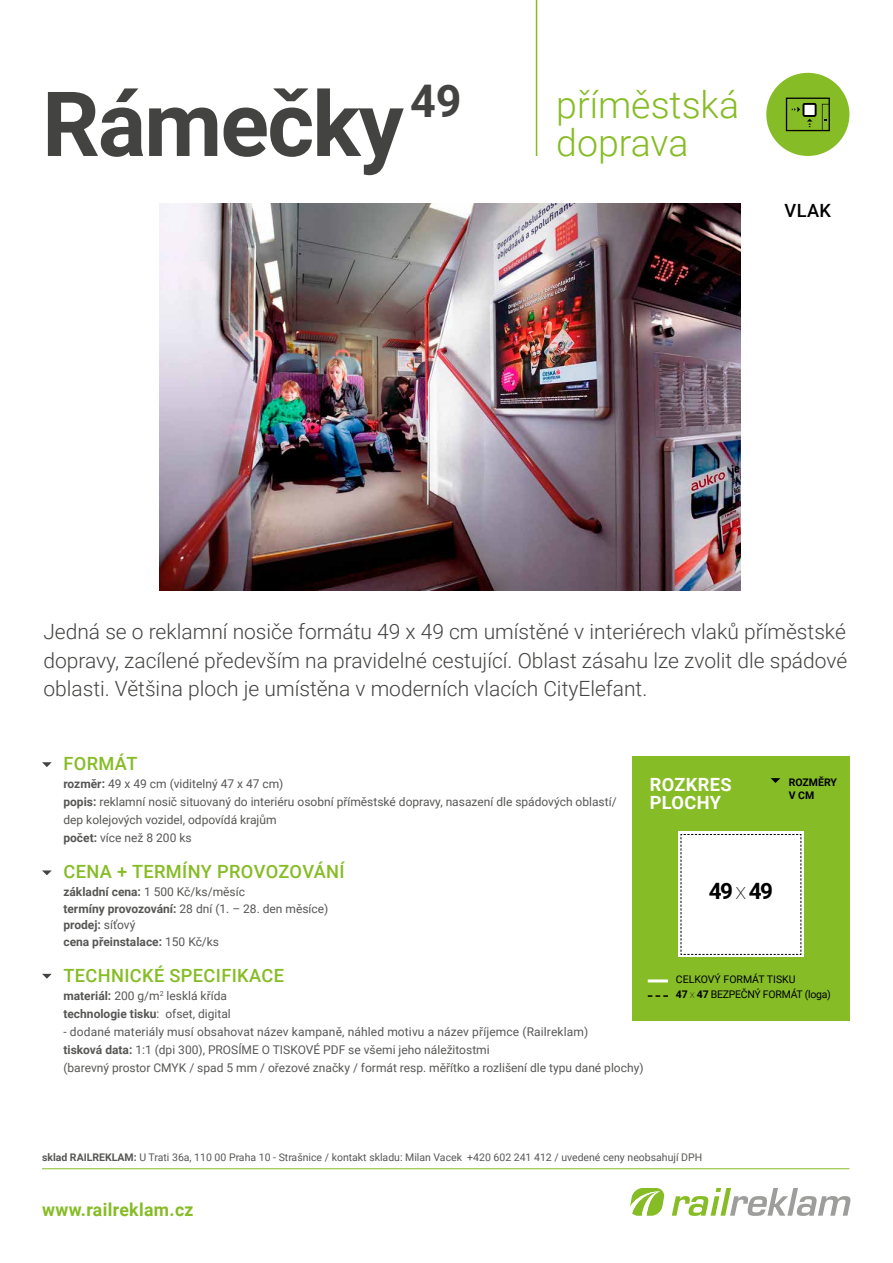
<style>
.page{position:relative;width:893px;height:1263px;background:#fff}
.page>*{position:absolute;margin:0;border:0;box-sizing:border-box;transform-origin:0 0}
.t1{font:700 90px "Roboto";letter-spacing:-.02em;color:#434342}
.t2{font:300 37.5px/37.5px "Roboto";color:#86bc25}
.t3{font:700 22.5px "Roboto";color:#000}
.t4{font:300 21px/28.5px "Roboto";color:#434342;text-align:justify}
.t5{font:500 18.15px "Roboto";letter-spacing:.02em;color:#86bc25}
.t6{font:700 18.15px/18px "Roboto";letter-spacing:.02em;color:#fff}
.t7{font:500 18.15px "Roboto";color:#000}
.t8{font:700 18px "Roboto";letter-spacing:.02em;color:#86bc25}
.t9{font:12px/18px "Roboto";color:#575756}
.t10{font:700 12px/16.5px "Roboto";color:#575756}
.t11{font:10.5px "Roboto";color:#575756}
.t12{font:10.5px/15px "Roboto";letter-spacing:-.02em;color:#000}
.t13{font:700 10.5px/12.6px "Roboto";color:#000}
.s1{font-weight:700}
.s2{font-weight:400}
.s3{font-weight:100}
</style>
<div class="page">
<svg style="left:672px;top:1188px;width:179px;height:28px"></svg>
<svg style="left:630px;top:1188px;width:34px;height:28px"></svg>
<div style="left:766px;top:73px;width:83px;height:83px;background:#86bc25;border-radius:50%"></div>
<hr style="left:536px;top:0;width:1px;height:156px;background:#86bc25">
<hr style="left:42px;top:1168px;width:807px;height:1px;background:#86bc25">
<svg style="left:42px;top:870px;width:10px;height:5px"></svg>
<svg style="left:42px;top:974px;width:10px;height:5px"></svg>
<svg style="left:42px;top:762px;width:10px;height:5px"></svg>
<img style="left:160px;top:204px;width:580px;height:387px">
<div style="left:632px;top:756px;width:218px;height:265px;background:#86bc25"></div>
<div style="left:678px;top:832px;width:125px;height:125px;background:#fff"></div>
<svg style="left:680px;top:834px;width:122px;height:121px"></svg>
<hr style="left:648px;top:979px;width:20px;height:3px;background:#fff">
<svg style="left:648px;top:995px;width:20px;height:2px"></svg>
<svg style="left:771px;top:778px;width:9px;height:5px"></svg>
<svg style="left:786px;top:98px;width:44px;height:33px"></svg>
<h1 class="t1" style="left:42px;top:61px;width:421px">Rámečky <sup>49</sup></h1>
<h2 class="t2" style="left:556px;top:85px;width:184px">příměstská doprava</h2>
<h3 class="t7" style="left:785px;top:198px;width:48px">VLAK</h3>
<p class="t4" style="left:43px;top:617px;width:805px">Jedná se o reklamní nosiče formátu 49 x 49 cm umístěné v interiérech vlaků příměstské dopravy, zacílené především na pravidelné cestující. Oblast zásahu lze zvolit dle spádové oblasti. Většina ploch je umístěna v moderních vlacích CityElefant.</p>
<h3 class="t5" style="left:63px;top:750px;width:76px">FORMÁT</h3>
<p class="t9" style="left:63px;top:774px;width:555px"><span class="s1">rozměr:</span> 49 x 49 cm (viditelný 47 x 47 cm)<br><span class="s1">popis:</span> reklamní nosič situovaný do interiéru osobní příměstské dopravy, nasazení dle spádových oblastí/ dep kolejových vozidel, odpovídá krajům<br><span class="s1">počet:</span> více než 8 200 ks</p>
<h3 class="t5" style="left:63px;top:859px;width:283px">CENA + TERMÍNY PROVOZOVÁNÍ</h3>
<p class="t10" style="left:63px;top:883px;width:266px">základní cena: <span class="s2">1 500 Kč/ks/měsíc<br></span>termíny provozování: <span class="s2">28 dní (1. – 28. den měsíce) </span>prodej: <span class="s2">síťový<br></span>cena přeinstalace: <span class="s2">150 Kč/ks</span></p>
<h3 class="t5" style="left:63px;top:963px;width:222px">TECHNICKÉ SPECIFIKACE</h3>
<p class="t9" style="left:63px;top:986px;width:169px"><span class="s1">materiál:</span> 200 g/m<sup>2</sup> lesklá křída <span class="s1">technologie tisku</span>: ofset, digital</p>
<p class="t9" style="left:63px;top:1022px;width:582px">- dodané materiály musí obsahovat název kampaně, náhled motivu a název příjemce (Railreklam)<br><span class="s1">tisková data:</span> 1:1 (dpi 300), PROSÍME O TISKOVÉ PDF se všemi jeho náležitostmi<br>(barevný prostor CMYK / spad 5 mm / ořezové značky / formát resp. měřítko a rozlišení dle typu dané plochy)</p>
<h3 class="t6" style="left:650px;top:775px;width:83px">ROZKRES<br>PLOCHY</h3>
<p class="t13" style="left:789px;top:776px;width:50px">ROZMĚRY<br>V CM</p>
<h3 class="t3" style="left:709px;top:875px;width:66px">49 <span class="s3">x</span> 49</h3>
<p class="t12" style="left:676px;top:972px;width:156px">CELKOVÝ FORMÁT TISKU<br><span class="s1">47</span> <span class="s3">x</span> <span class="s1">47</span> BEZPEČNÝ FORMÁT (loga)</p>
<p class="t11" style="left:42px;top:1149px;width:662px"><span class="s1">sklad RAILREKLAM:</span> U Trati 36a, 110 00 Praha 10 - Strašnice / kontakt skladu: Milan Vacek +420 602 241 412 / uvedené ceny neobsahují DPH</p>
<h3 class="t8" style="left:42px;top:1196px;width:153px">www.railreklam.cz</h3>
</div>
